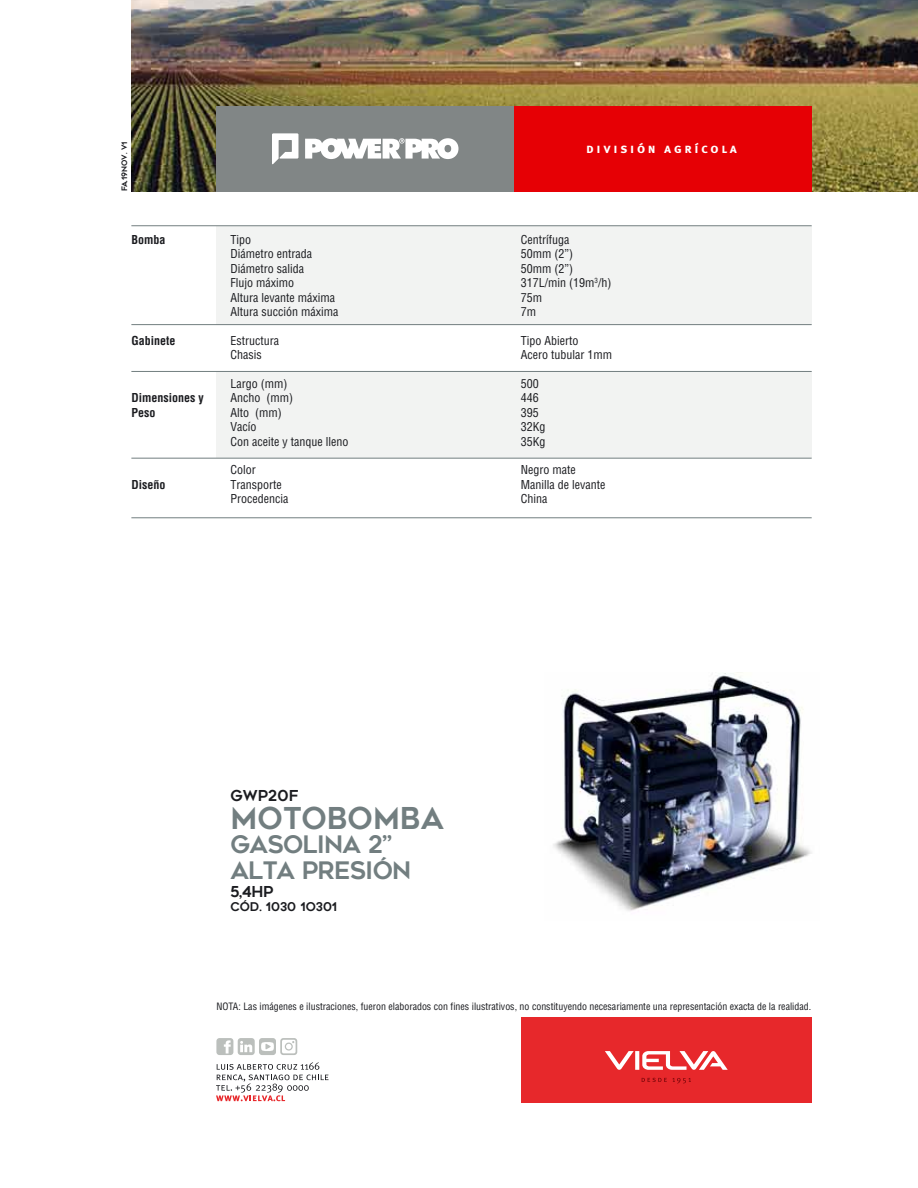
<style>
.page{position:relative;width:918px;height:1188px;background:#fff}
.page>*{position:absolute;margin:0;border:0;box-sizing:border-box;transform-origin:0 0}
.t1{font:30px "Geometos";color:#727e80}
.t2{font:24px/25.5px "Geometos";letter-spacing:-.03em;color:#727e80}
.t3{font:15px "Geometos";color:#1b1c20}
.t4{font:13.5px "Meta Plus Bold Caps";letter-spacing:.2em;color:#fff}
.t5{font:condensed 12px/14.4px "Helvetica";color:#1b1c20}
.t6{font:700 condensed 12px/14.4px "Helvetica";color:#1b1c20}
.t7{font:12px "Geometos";color:#1b1c20}
.t8{font:condensed 9.9px "Helvetica";color:#1b1c20}
.t9{font:7.5px "Geometos";color:#1b1c20}
</style>
<div class="page">
<div style="left:521px;top:1018px;width:291px;height:85px;background:#e7282b"></div>
<svg style="left:216px;top:1038px;width:81px;height:17px"></svg>
<svg style="left:216px;top:1062px;width:113px;height:39px"></svg>
<svg style="left:605px;top:1051px;width:123px;height:19px"></svg>
<svg style="left:642px;top:1078px;width:49px;height:6px"></svg>
<img style="left:553px;top:673px;width:259px;height:238px">
<div style="left:216px;top:226px;width:596px;height:99px;background:#f2f3f2"></div>
<div style="left:216px;top:371px;width:596px;height:87px;background:#f2f3f2"></div>
<hr style="left:131px;top:225px;width:681px;height:1px;background:#727e80">
<hr style="left:131px;top:324px;width:681px;height:1px;background:#727e80">
<hr style="left:131px;top:371px;width:681px;height:1px;background:#727e80">
<hr style="left:131px;top:458px;width:681px;height:1px;background:#727e80">
<hr style="left:131px;top:517px;width:681px;height:1px;background:#727e80">
<img style="left:131px;top:0;width:787px;height:191px">
<div style="left:514px;top:106px;width:298px;height:85px;background:#e60005"></div>
<div style="left:216px;top:106px;width:298px;height:85px;background:#818686"></div>
<svg style="left:272px;top:133px;width:26px;height:31px"></svg>
<svg style="left:305px;top:138px;width:153px;height:21px"></svg>
<p class="t9" style="left:120px;top:191px;width:51px;rotate:-90deg">FA.19NOV. V1</p>
<p class="t4" style="left:586px;top:141px;width:152px">división agrícola</p>
<p class="t6" style="left:131px;top:232px;width:36px">Bomba</p>
<p class="t6" style="left:131px;top:333px;width:46px">Gabinete</p>
<p class="t6" style="left:131px;top:391px;width:74px">Dimensiones y<br>Peso</p>
<p class="t6" style="left:131px;top:477px;width:35px">Diseño</p>
<p class="t5" style="left:230px;top:232px;width:109px">Tipo<br>Diámetro entrada<br>Diámetro salida<br>Flujo máximo<br>Altura levante máxima<br>Altura succión máxima</p>
<p class="t5" style="left:230px;top:333px;width:50px">Estructura<br>Chasis</p>
<p class="t5" style="left:230px;top:376px;width:119px">Largo (mm)<br>Ancho (mm)<br>Alto (mm)<br>Vacío<br>Con aceite y tanque lleno</p>
<p class="t5" style="left:230px;top:463px;width:59px">Color<br>Transporte<br>Procedencia</p>
<p class="t5" style="left:521px;top:232px;width:92px">Centrífuga<br>50mm (2”)<br>50mm (2”)<br>317L/min (19m<sup>3</sup>/h)<br>75m<br>7m</p>
<p class="t5" style="left:521px;top:333px;width:93px">Tipo Abierto<br>Acero tubular 1mm</p>
<p class="t5" style="left:521px;top:376px;width:26px">500<br>446<br>395<br>32Kg<br>35Kg</p>
<p class="t5" style="left:521px;top:463px;width:86px">Negro mate<br>Manilla de levante<br>China</p>
<p class="t3" style="left:230px;top:787px;width:70px">GWP20F</p>
<h1 class="t1" style="left:230px;top:801px;width:215px">MOTOBOMBA</h1>
<h2 class="t2" style="left:230px;top:832px;width:182px">GASOLINA 2”<br>ALTA PRESIÓN</h2>
<p class="t3" style="left:230px;top:883px;width:44px">5,4HP</p>
<p class="t7" style="left:230px;top:900px;width:108px">CÓD. 1030 1O301</p>
<p class="t8" style="left:216px;top:1000px;width:596px">NOTA: Las imágenes e ilustraciones, fueron elaborados con fines ilustrativos, no constituyendo necesariamente una representación exacta de la realidad.</p>
</div>
